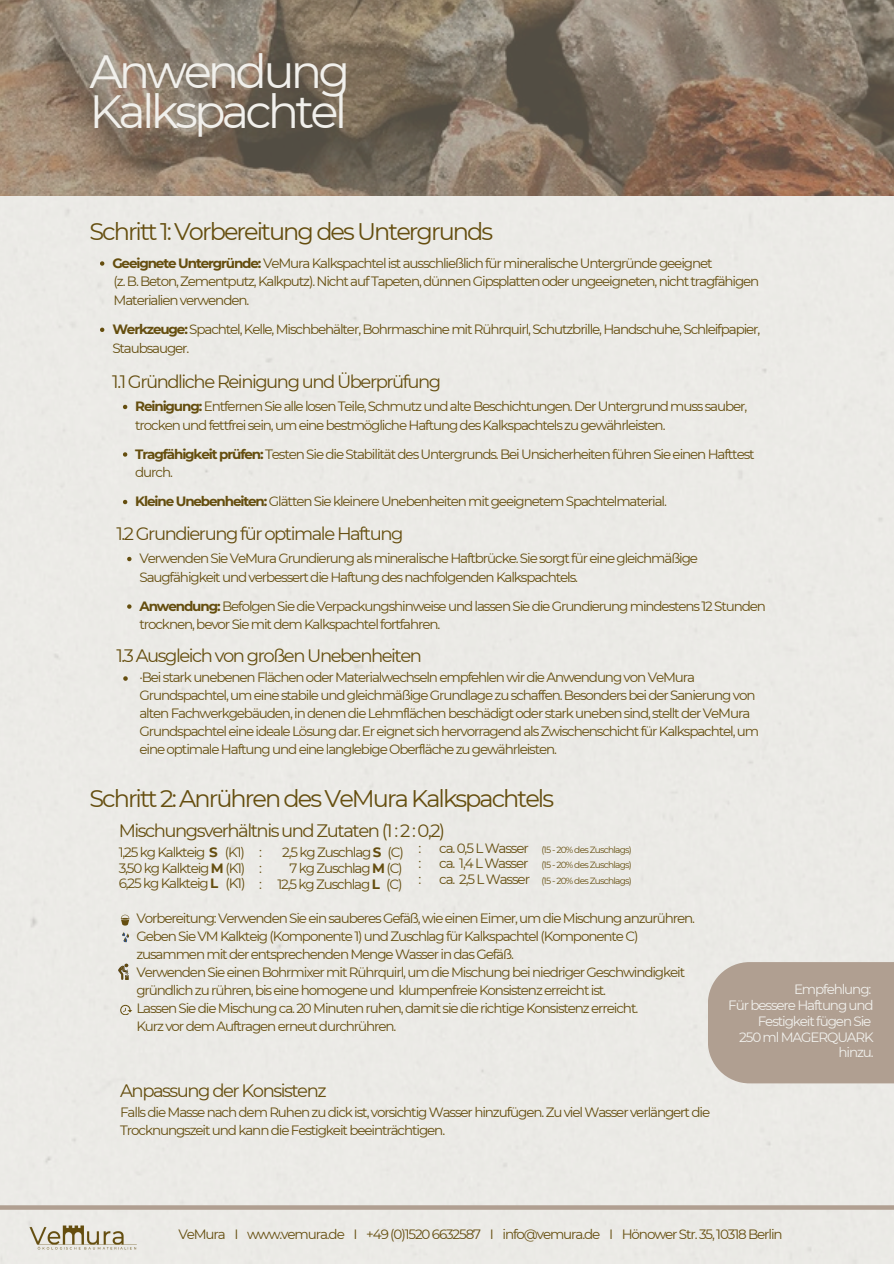
<style>
.page{position:relative;width:894px;height:1264px;background:#fff}
.page>*{position:absolute;margin:0;border:0;box-sizing:border-box;transform-origin:0 0}
.t1{font:46.5px/40.5px "Montserrat";letter-spacing:-.08em;color:#f1f0ec}
.t2{font:24px "Montserrat";letter-spacing:-.08em;color:#654e0f}
.t3{font:18px "Montserrat";letter-spacing:-.08em;color:#654e0f}
.t4{font:13.5px/18px "Montserrat";letter-spacing:-.08em;color:#654e0f}
.t5{font:13.5px/15.8px "Montserrat";letter-spacing:-.08em;color:#f1f0ec;text-align:right}
.t6{font:9px "Montserrat";letter-spacing:-.08em;color:#654e0f}
.s1{font-weight:700}
</style>
<div class="page">
<div style="left:0;top:196px;width:893px;height:1067px;background:#ebeae6"></div>
<img style="left:0;top:0;width:893px;height:196px">
<svg style="left:0;top:1205px;width:893px;height:4px;background:#b3a396"></svg>
<img style="left:24px;top:1212px;width:118px;height:47px">
<div style="left:707px;top:962px;width:186px;height:121px;background:#b09f91"></div>
<svg style="left:121px;top:914px;width:8px;height:11px"></svg>
<svg style="left:122px;top:932px;width:7px;height:10px"></svg>
<img style="left:119px;top:963px;width:10px;height:16px">
<svg style="left:120px;top:1004px;width:12px;height:10px"></svg>
<svg style="left:100px;top:261px;width:4px;height:5px"></svg>
<svg style="left:100px;top:327px;width:4px;height:5px"></svg>
<svg style="left:123px;top:405px;width:4px;height:4px"></svg>
<svg style="left:123px;top:452px;width:4px;height:4px"></svg>
<svg style="left:123px;top:500px;width:4px;height:4px"></svg>
<svg style="left:127px;top:557px;width:4px;height:4px"></svg>
<svg style="left:127px;top:604px;width:4px;height:4px"></svg>
<svg style="left:123px;top:676px;width:5px;height:4px"></svg>
<p class="t1" style="left:89px;top:51px;width:262px">Anwendung<br>Kalkspachtel</p>
<h1 class="t2" style="left:89px;top:217px;width:405px">Schritt 1: Vorbereitung des Untergrunds</h1>
<h2 class="t4" style="left:112px;top:254px;width:601px"><span class="s1">Geeignete Untergründe:</span> VeMura Kalkspachtel ist ausschließlich für mineralische Untergründe geeignet</h2>
<p class="t4" style="left:114px;top:272px;width:647px;line-height:18.8px">(z. B. Beton, Zementputz, Kalkputz). Nicht aufTapeten, dünnen Gipsplatten oder ungeeigneten, nicht tragfähigen<br>Materialien verwenden.</p>
<h4 class="t4" style="left:112px;top:319px;width:649px;line-height:18.8px"><span class="s1">Werkzeuge:</span> Spachtel, Kelle, Mischbehälter, Bohrmaschine mit Rührquirl, Schutzbrille, Handschuhe, Schleifpapier,<br>Staubsauger.</h4>
<p class="t3" style="left:112px;top:371px;width:330px">1.1 Gründliche Reinigung und Überprüfung</p>
<p class="t4" style="left:135px;top:397px;width:613px;line-height:18.8px"><span class="s1">Reinigung:</span> Entfernen Sie alle losen Teile, Schmutz und alte Beschichtungen. Der Untergrund muss sauber, trocken und fettfrei sein, um eine bestmögliche Haftung des Kalkspachtels zu gewährleisten.</p>
<p class="t4" style="left:135px;top:444px;width:620px;line-height:18.8px"><span class="s1">Tragfähigkeit prüfen:</span> Testen Sie die Stabilität des Untergrunds. Bei Unsicherheiten führen Sie einen Hafttest durch.</p>
<h3 class="t4" style="left:135px;top:492px;width:533px"><span class="s1">Kleine Unebenheiten:</span> Glätten Sie kleinere Unebenheiten mit geeignetem Spachtelmaterial.</h3>
<p class="t3" style="left:116px;top:523px;width:288px">1.2 Grundierung für optimale Haftung</p>
<p class="t4" style="left:139px;top:549px;width:560px;line-height:18.8px">Verwenden Sie VeMura Grundierung als mineralische Haftbrücke. Sie sorgt für eine gleichmäßige<br>Saugfähigkeit und verbessert die Haftung des nachfolgenden Kalkspachtels.</p>
<h3 class="t4" style="left:139px;top:596px;width:628px;line-height:18.8px"><span class="s1">Anwendung:</span> Befolgen Sie die Verpackungshinweise und lassen Sie die Grundierung mindestens 12 Stunden trocknen, bevor Sie mit dem Kalkspachtel fortfahren.</h3>
<p class="t3" style="left:116px;top:644px;width:307px">1.3 Ausgleich von großen Unebenheiten</p>
<h2 class="t4" style="left:139px;top:668px;width:621px">·Bei stark unebenen Flächen oder Materialwechseln empfehlen wir die Anwendung von VeMura Grundspachtel, um eine stabile und gleichmäßige Grundlage zu schaffen. Besonders bei der Sanierung von alten Fachwerkgebäuden, in denen die Lehmflächen beschädigt oder stark uneben sind, stellt der VeMura Grundspachtel eine ideale Lösung dar. Er eignet sich hervorragend als Zwischenschicht für Kalkspachtel, um eine optimale Haftung und eine langlebige Oberfläche zu gewährleisten.</h2>
<h4 class="t2" style="left:89px;top:783px;width:466px">Schritt 2: Anrühren des VeMura Kalkspachtels</h4>
<h3 class="t4" style="left:119px;top:844px;width:128px;line-height:15.8px;text-align:justify">1,25 kg Kalkteig <span class="s1">S</span> (K1)<br>3,50 kg Kalkteig <span class="s1">M</span> (K1)<br>6,25 kg Kalkteig <span class="s1">L</span> (K1)</h3>
<p class="t4" style="left:418px;top:838px;width:4px">:</p>
<p class="t3" style="left:119px;top:819px;width:328px">Mischungsverhältnis und Zutaten (1 : 2 : 0,2)</p>
<h4 class="t4" style="left:277px;top:844px;width:128px;line-height:15.8px;text-align:right">2,5 kg Zuschlag <span class="s1">S</span> (C)<br>7 kg Zuschlag <span class="s1">M</span> (C)<br>12,5 kg Zuschlag <span class="s1">L</span> (C)</h4>
<p class="t4" style="left:439px;top:840px;width:92px;line-height:15.8px;text-align:justify">ca. 0,5 L Wasser ca. 1,4 L Wasser ca. 2,5 L Wasser</p>
<h4 class="t6" style="left:541px;top:844px;width:92px">(15 - 20% des Zuschlags)</h4>
<p class="t6" style="left:541px;top:859px;width:92px">(15 - 20% des Zuschlags)</p>
<p class="t4" style="left:259px;top:843px;width:4px">:</p>
<p class="t4" style="left:259px;top:859px;width:4px">:</p>
<p class="t4" style="left:259px;top:874px;width:4px">:</p>
<p class="t4" style="left:418px;top:854px;width:4px">:</p>
<p class="t4" style="left:418px;top:870px;width:4px">:</p>
<p class="t6" style="left:541px;top:875px;width:92px">(15 - 20% des Zuschlags)</p>
<h4 class="t4" style="left:136px;top:909px;width:560px">Vorbereitung: Verwenden Sie ein sauberes Gefäß, wie einen Eimer, um die Mischung anzurühren.</h4>
<p class="t4" style="left:136px;top:927px;width:503px">Geben Sie VM Kalkteig (Komponente 1) und Zuschlag für Kalkspachtel (Komponente C)</p>
<p class="t4" style="left:136px;top:945px;width:379px">zusammen mit der entsprechenden Menge Wasser in das Gefäß.</p>
<p class="t4" style="left:136px;top:963px;width:550px">Verwenden Sie einen Bohrmixer mit Rührquirl, um die Mischung bei niedriger Geschwindigkeit gründlich zu rühren, bis eine homogene und klumpenfreie Konsistenz erreicht ist.<br>Lassen Sie die Mischung ca. 20 Minuten ruhen, damit sie die richtige Konsistenz erreicht.</p>
<h4 class="t4" style="left:136px;top:1017px;width:261px">Kurz vor dem Auftragen erneut durchrühren.</h4>
<p class="t3" style="left:120px;top:1079px;width:208px">Anpassung der Konsistenz</p>
<p class="t4" style="left:120px;top:1103px;width:591px">Falls die Masse nach dem Ruhen zu dick ist, vorsichtig Wasser hinzufügen. Zu viel Wasser verlängert die<br>Trocknungszeit und kann die Festigkeit beeinträchtigen.</p>
<p class="t5" style="left:728px;top:981px;width:147px">Empfehlung:<br>Für bessere Haftung und<br>Festigkeit fügen Sie<br>250 ml MAGERQUARK hinzu.</p>
<h3 class="t4" style="left:178px;top:1225px;width:605px">VeMura I www.vemura.de I +49 (0)1520 6632587 I info@vemura.de I Hönower Str. 35, 10318 Berlin</h3>
</div>
